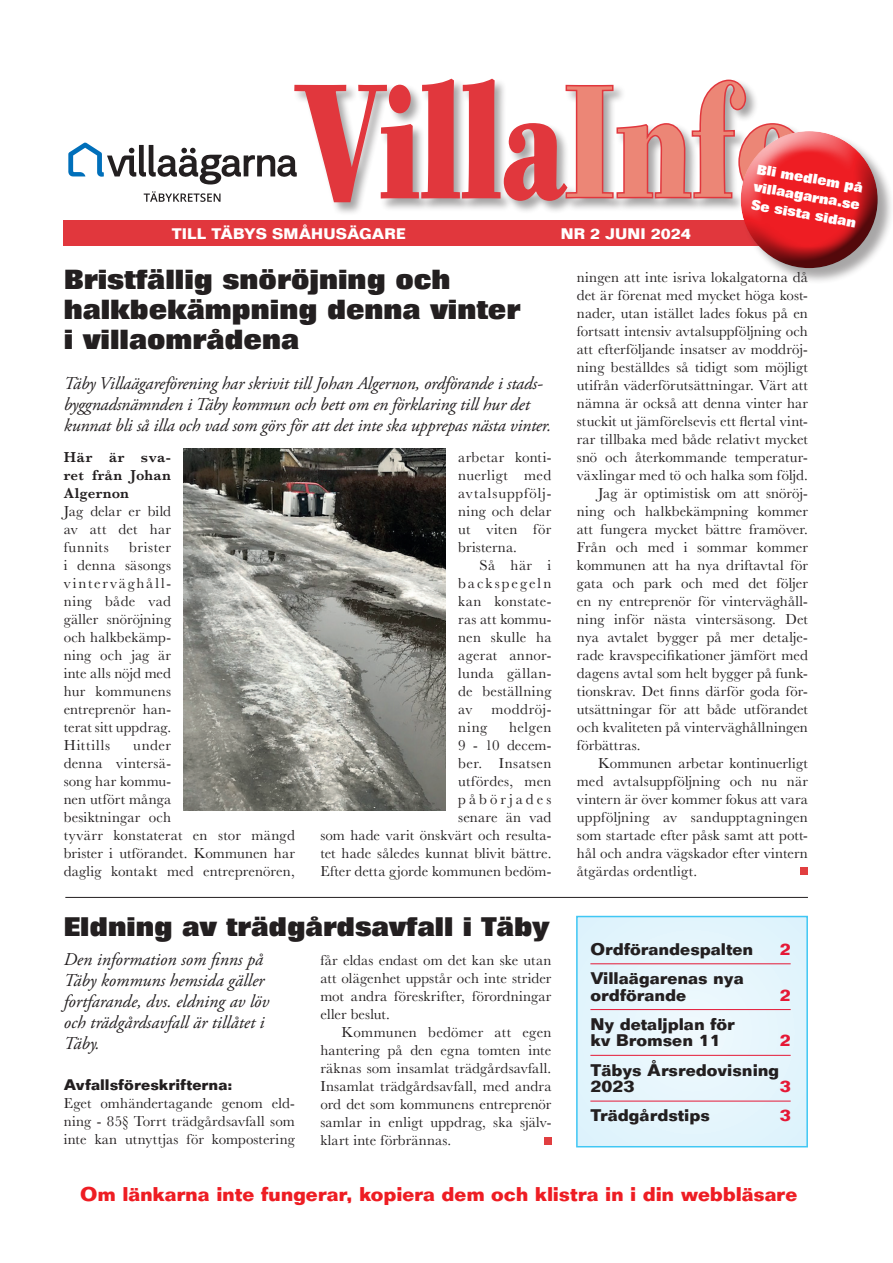
<style>
.page{position:relative;width:893px;height:1263px;background:#fff}
.page>*{position:absolute;margin:0;border:0;box-sizing:border-box;transform-origin:0 0}
.Rubrik_2{font:800 27px/30px "Folio";color:#231f20}
.Rubrik_2-2{font:800 26.25px "Folio";color:#231f20}
.Underrubrik{font:700 19.5px "Folio";letter-spacing:-.005em;color:#ee1d23}
.Ingress{font:italic 18px/21px "Adobe Garamond Pro";letter-spacing:-.01em;color:#231f20}
.Rubrik_3{font:700 16.5px/16.5px "Folio";color:#231f20}
.Rubrik_3-2{font:700 16.5px "Folio";color:#e51836}
.Brö_text_med_indrag{font:15px/18px "Baskerville";letter-spacing:.01em;color:#231f20;text-align:justify}
.Brö_text_utan_indrag{font:15px/18px "Baskerville";letter-spacing:.015em;color:#231f20;text-align:justify}
.Underrubrik-2{font:700 15px "Folio";letter-spacing:.005em;color:#fff}
.Brö_text_utan_indrag-2{font:600 15px/18px "Baskerville";letter-spacing:.02em;color:#231f20;text-align:justify}
.Underrubrik-3{font:700 15px "Folio";color:#231f20}
.Brö_text_med_indrag-2{font:15px "Baskerville";letter-spacing:.03em;color:#231f20}
.Rubrik_3-3{font:800 13.5px "Folio";color:#fff}
</style>
<div class="page">
<div style="left:294px;top:79px;width:525px;height:137px;background:#231f20;opacity:.4"></div>
<div style="left:64px;top:220px;width:744px;height:26px;background:#e1373d"></div>
<div style="left:577px;top:916px;width:230px;height:231px;background:#e5f5fc"></div>
<hr style="left:590px;top:963px;width:201px;height:1px;background:#e51836">
<hr style="left:590px;top:1009px;width:201px;height:1px;background:#e51836">
<hr style="left:590px;top:1055px;width:201px;height:1px;background:#e51836">
<hr style="left:590px;top:1101px;width:201px;height:1px;background:#e51836">
<div style="left:576px;top:916px;width:232px;height:231px;border:2px solid #40c7f4"></div>
<div style="left:741px;top:131px;width:152px;height:154px;background:#231f20;opacity:.4"></div>
<div style="left:740px;top:130px;width:139px;height:94px;background:#fff;opacity:.75"></div>
<div style="left:740px;top:151px;width:139px;height:119px;background:#231f20;opacity:.75"></div>
<div style="left:801px;top:867px;width:7px;height:7px;background:#e13e40"></div>
<div style="left:544px;top:1138px;width:7px;height:7px;background:#e13e40"></div>
<svg style="left:68px;top:78px;width:738px;height:125px"></svg>
<img style="left:184px;top:448px;width:262px;height:362px">
<hr style="left:65px;top:897px;width:743px;height:1px;background:#231f20">
<p class="Underrubrik-2" style="left:172px;top:225px;width:236px">TILL TÄBYS SMÅHUSÄGARE</p>
<p class="Underrubrik-2" style="left:561px;top:225px;width:132px">NR 2 JUNI 2024</p>
<p class="Rubrik_3-3" style="left:758px;top:161px;width:109px;rotate:10deg">Bli medlem på</p>
<p class="Rubrik_3-3" style="left:755px;top:179px;width:109px;rotate:10deg">villaagarna.se</p>
<p class="Rubrik_3-3" style="left:753px;top:197px;width:108px;rotate:10deg">Se sista sidan</p>
<p class="Rubrik_2" style="left:64px;top:265px;width:458px">Bristfällig snöröjning och halkbekämpning denna vinter i villaområdena</p>
<p class="Ingress" style="left:64px;top:373px;width:489px">Täby Villaägareförening har skrivit till Johan Algernon, ordförande i stads&shy;byggnadsnämnden i Täby kommun och bett om en förklaring till hur det kunnat bli så illa och vad som görs för att det inte ska upprepas nästa vinter.</p>
<p class="Brö_text_utan_indrag-2" style="left:64px;top:447px;width:109px">Här är sva&shy;ret från Johan Algernon</p>
<p class="Brö_text_utan_indrag" style="left:64px;top:502px;width:109px">Jag delar er bild av att det har funnits</p>
<p class="Brö_text_utan_indrag" style="left:64px;top:538px;width:109px;text-indent:65px">brister i denna säsongs vinterväghåll&shy;ning både vad gäller snöröjning och halkbekämp&shy;ning och jag är inte alls nöjd med hur kommunens entreprenör han&shy;terat sitt uppdrag.<br>Hittills</p>
<p class="Brö_text_utan_indrag" style="left:64px;top:736px;width:233px;text-align:left;text-indent:69px">under<br>denna vintersä-<br>song har kommu-<br>nen utfört många<br>besiktningar och<br>tyvärr konstaterat en stor mängd brister i utförandet. Kommunen har daglig kontakt med entreprenören,</p>
<p class="Brö_text_utan_indrag" style="left:458px;top:448px;width:95px">arbetar konti&shy;nuerligt med avtalsuppfölj&shy;ning och delar ut viten för bristerna.</p>
<p class="Brö_text_med_indrag" style="left:458px;top:556px;width:95px;text-indent:21px">Så här i backspegeln kan konstate&shy;ras att kommu&shy;nen skulle ha agerat annor&shy;lunda gällan&shy;de beställning av</p>
<p class="Brö_text_med_indrag-2" style="left:491px;top:699px;width:61px">moddröj-</p>
<p class="Brö_text_med_indrag" style="left:320px;top:718px;width:233px;text-align:right">helgen<br>9 - 10 decem-<br>ber. Insatsen<br>utfördes, men<br>påbörjades<br>senare än vad<br>som hade varit önskvärt och resulta&shy;tet hade således kunnat blivit bättre.<br>Efter detta gjorde kommunen bedöm-</p>
<p class="Brö_text_med_indrag" style="left:458px;top:718px;width:30px">ning</p>
<p class="Rubrik_2-2" style="left:64px;top:912px;width:487px">Eldning av trädgårdsavfall i Täby</p>
<p class="Ingress" style="left:64px;top:949px;width:207px">Den information som finns på<br>Täby kommuns hemsida gäller fortfarande, dvs. eldning av löv och trädgårdsavfall är tillåtet i<br>Täby.</p>
<p class="Brö_text_utan_indrag" style="left:320px;top:951px;width:233px">får eldas endast om det kan ske utan att olägenhet uppstår och inte strider mot andra föreskrifter, förordningar eller beslut.</p>
<p class="Brö_text_med_indrag" style="left:320px;top:1023px;width:233px;text-indent:21px">Kommunen bedömer att egen hantering på den egna tomten inte räknas som insamlat trädgårdsavfall.<br>Insamlat trädgårdsavfall, med andra ord det som kommunens entreprenör samlar in enligt uppdrag, ska själv&shy;klart inte förbrännas.</p>
<p class="Underrubrik-3" style="left:64px;top:1075px;width:170px">Avfallsföreskrifterna:</p>
<p class="Brö_text_utan_indrag" style="left:64px;top:1094px;width:233px">Eget omhändertagande genom eld&shy;ning - 85§ Torrt trädgårdsavfall som inte kan utnyttjas för kompostering</p>
<p class="Brö_text_med_indrag" style="left:577px;top:268px;width:233px">ningen att inte isriva lokalgatorna då det är förenat med mycket höga kost&shy;nader, utan istället lades fokus på en fortsatt intensiv avtalsuppföljning och att efterföljande insatser av moddröj&shy;ning beställdes så tidigt som möjligt utifrån väderförutsättningar. Värt att nämna är också att denna vinter har stuckit ut jämförelsevis ett flertal vint&shy;rar tillbaka med både relativt mycket snö och återkommande temperatur&shy;växlingar med tö och halka som följd.</p>
<p class="Brö_text_med_indrag" style="left:577px;top:484px;width:233px;text-indent:21px">Jag är optimistisk om att snöröj&shy;ning och halkbekämpning kommer att fungera mycket bättre framöver.<br>Från och med i sommar kommer kommunen att ha nya driftavtal för gata och park och med det följer en ny entreprenör för vinterväghåll&shy;ning inför nästa vintersäsong. Det nya avtalet bygger på mer detalje&shy;rade kravspecifikationer jämfört med dagens avtal som helt bygger på funk&shy;tionskrav. Det finns därför goda för&shy;utsättningar för att både utförandet och kvaliteten på vinterväghållningen förbättras.</p>
<p class="Brö_text_med_indrag" style="left:577px;top:754px;width:233px;text-indent:21px">Kommunen arbetar kontinuerligt med avtalsuppföljning och nu när vintern är över kommer fokus att vara uppföljning av sandupptagningen som startade efter påsk samt att pott&shy;hål och andra vägskador efter vintern åtgärdas ordentligt.</p>
<p class="Rubrik_3" style="left:590px;top:941px;width:164px">Ordförandespalten</p>
<p class="Rubrik_3-2" style="left:780px;top:939px;width:13px">2</p>
<p class="Rubrik_3" style="left:590px;top:970px;width:155px">Villaägarenas nya ordförande</p>
<p class="Rubrik_3-2" style="left:780px;top:984px;width:13px">2</p>
<p class="Rubrik_3" style="left:590px;top:1016px;width:146px">Ny detaljplan för kv Bromsen 11</p>
<p class="Rubrik_3-2" style="left:780px;top:1030px;width:13px">2</p>
<p class="Rubrik_3" style="left:590px;top:1061px;width:190px">Täbys Årsredovisning<br>2023</p>
<p class="Rubrik_3-2" style="left:780px;top:1076px;width:13px">3</p>
<p class="Rubrik_3" style="left:590px;top:1107px;width:121px">Trädgårdstips</p>
<p class="Rubrik_3-2" style="left:780px;top:1105px;width:13px">3</p>
<p class="Underrubrik" style="left:80px;top:1182px;width:719px">Om länkarna inte fungerar, kopiera dem och klistra in i din webbläsare</p>
</div>
